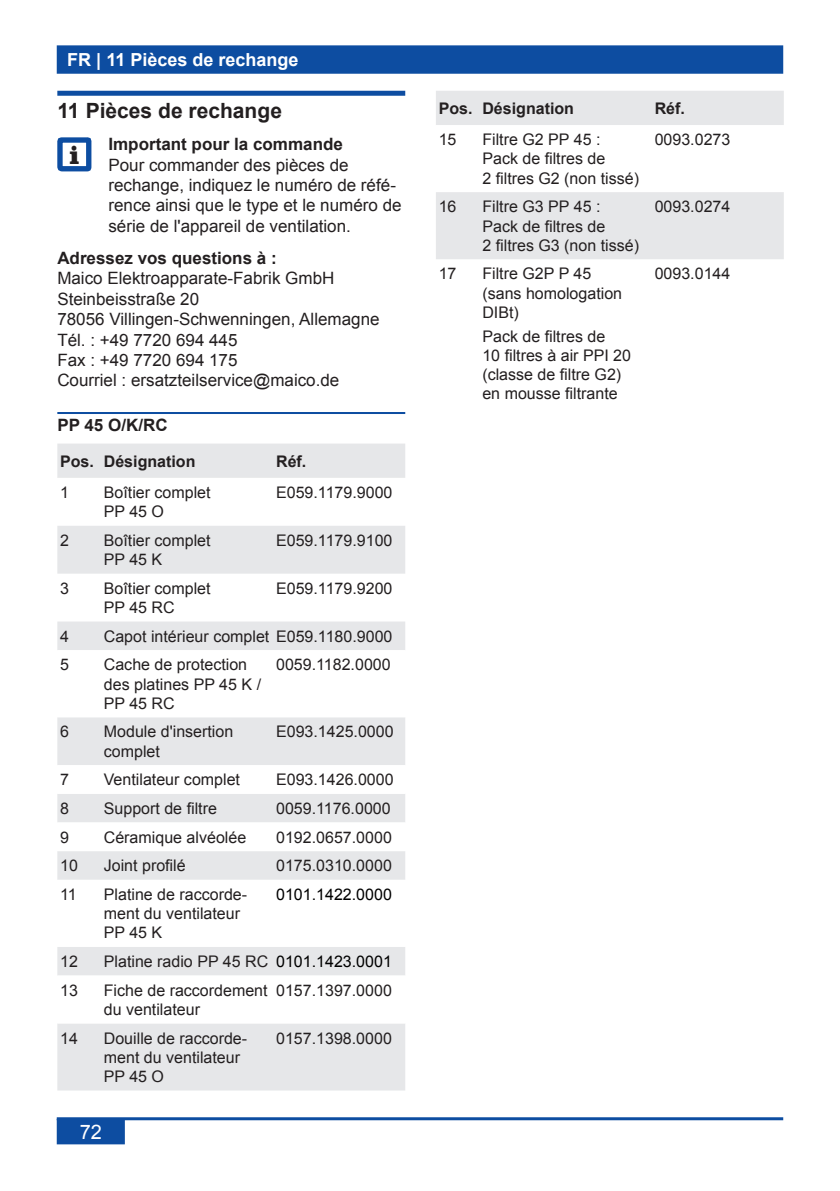
<style>
.page{position:relative;width:840px;height:1191px;background:#fff}
.page>*{position:absolute;margin:0;border:0;box-sizing:border-box;transform-origin:0 0}
.t1{font:900 26.6px "Clarendon BT";color:#231f20}
.t2{font:700 21px "Arial";color:#231f20}
.t3{font:20px "Arial";color:#fff}
.t4{font:700 18px "Arial";color:#fff}
.t5{font:17px/20.4px "Arial";color:#231f20}
.t6{font:700 17px "Arial";color:#231f20}
.t7{font:16px/19.2px "Arial";color:#231f20}
.t8{font:700 16px "Arial";color:#231f20}
.t9{font:16px "Arial";color:#000}
.s1{color:#000}
</style>
<div class="page">
<div style="left:58px;top:1119px;width:66px;height:24px;background:#0d4da1"></div>
<div style="left:57px;top:1118px;width:68px;height:26px;border:2px solid #0d4da1"></div>
<hr style="left:57px;top:1117px;width:725px;height:3px;background:#0d4da1">
<div style="left:58px;top:46px;width:723px;height:27px;background:#0d4da1"></div>
<div style="left:57px;top:45px;width:725px;height:29px;border:2px solid #0d4da1"></div>
<div style="left:57px;top:91px;width:348px;height:5px;background:#0d4da1"></div>
<hr style="left:57px;top:412px;width:348px;height:2px;background:#0d4da1">
<svg style="left:57px;top:137px;width:34px;height:34px"></svg>
<div style="left:57px;top:443px;width:348px;height:35px;background:#e6e7e9"></div>
<svg style="left:57px;top:526px;width:348px;height:564px;fill:#e6e7e9"></svg>
<svg style="left:57px;top:650px;width:348px;height:373px"></svg>
<svg style="left:436px;top:91px;width:347px;height:168px"></svg>
<p class="t4" style="left:67px;top:48px;width:233px">FR | 11 Pièces de rechange</p>
<h2 class="t2" style="left:57px;top:97px;width:226px">11 Pièces de rechange</h2>
<h1 class="t1" style="left:69px;top:139px;width:11px">i</h1>
<p class="t6" style="left:108px;top:133px;width:236px">Important pour la commande</p>
<p class="t5" style="left:108px;top:155px;width:294px">Pour commander des pièces de rechange, indiquez le numéro de réfé&shy;rence ainsi que le type et le numéro de série de l'appareil de ventilation.</p>
<p class="t6" style="left:57px;top:247px;width:221px">Adressez vos questions à :</p>
<p class="t5" style="left:57px;top:268px;width:323px">Maico Elektroapparate-Fabrik GmbH<br>Steinbeisstraße 20<br>78056 Villingen-Schwenningen, Allemagne<br>Tél. : +49 7720 694 445<br>Fax : +49 7720 694 175<br>Courriel : ersatzteilservice@maico.de</p>
<p class="t6" style="left:57px;top:414px;width:112px">PP 45 O/K/RC</p>
<p class="t8" style="left:60px;top:450px;width:137px">Pos. Désignation</p>
<p class="t8" style="left:276px;top:450px;width:32px">Réf.</p>
<p class="t7" style="left:60px;top:483px;width:10px">1</p>
<p class="t7" style="left:104px;top:483px;width:108px">Boîtier complet<br>PP 45 O</p>
<p class="t7" style="left:276px;top:483px;width:118px">E059.1179.9000</p>
<p class="t7" style="left:60px;top:531px;width:10px">2</p>
<p class="t7" style="left:104px;top:531px;width:108px">Boîtier complet<br>PP 45 K</p>
<p class="t7" style="left:276px;top:531px;width:118px">E059.1179.9100</p>
<p class="t7" style="left:60px;top:579px;width:10px">3</p>
<p class="t7" style="left:104px;top:579px;width:108px">Boîtier complet<br>PP 45 RC</p>
<p class="t7" style="left:276px;top:579px;width:118px">E059.1179.9200</p>
<p class="t7" style="left:60px;top:626px;width:10px">4</p>
<p class="t7" style="left:104px;top:626px;width:290px">Capot intérieur complet E059.1180.9000</p>
<p class="t7" style="left:60px;top:655px;width:10px">5</p>
<p class="t7" style="left:104px;top:655px;width:159px">Cache de protection des platines PP 45 K /<br>PP 45 RC</p>
<p class="t7" style="left:276px;top:655px;width:116px">0059.1182.0000</p>
<p class="t7" style="left:60px;top:722px;width:10px">6</p>
<p class="t7" style="left:104px;top:722px;width:131px">Module d'insertion complet</p>
<p class="t7" style="left:276px;top:722px;width:119px">E093.1425.0000</p>
<p class="t7" style="left:60px;top:770px;width:10px">7</p>
<p class="t7" style="left:104px;top:770px;width:138px">Ventilateur complet</p>
<p class="t7" style="left:276px;top:770px;width:119px">E093.1426.0000</p>
<p class="t7" style="left:60px;top:799px;width:10px">8</p>
<p class="t7" style="left:104px;top:799px;width:114px">Support de filtre</p>
<p class="t7" style="left:276px;top:799px;width:116px">0059.1176.0000</p>
<p class="t7" style="left:60px;top:827px;width:10px">9</p>
<p class="t7" style="left:104px;top:827px;width:144px">Céramique alvéolée</p>
<p class="t7" style="left:276px;top:827px;width:117px">0192.0657.0000</p>
<p class="t7" style="left:60px;top:856px;width:19px">10</p>
<p class="t7" style="left:104px;top:856px;width:83px">Joint profilé</p>
<p class="t7" style="left:276px;top:856px;width:117px">0175.0310.0000</p>
<p class="t7" style="left:60px;top:885px;width:18px">11</p>
<p class="t7" style="left:104px;top:885px;width:145px">Platine de raccorde&shy;ment du ventilateur<br>PP 45 K</p>
<p class="t9" style="left:276px;top:884px;width:117px">0101.1422.0000</p>
<p class="t7" style="left:60px;top:952px;width:19px">12</p>
<p class="t7" style="left:104px;top:952px;width:289px">Platine radio PP 45 RC <span class="s1">0101.1423.0001</span></p>
<p class="t7" style="left:60px;top:980px;width:19px">13</p>
<p class="t7" style="left:104px;top:980px;width:165px">Fiche de raccordement du ventilateur</p>
<p class="t7" style="left:276px;top:980px;width:117px">0157.1397.0000</p>
<p class="t7" style="left:60px;top:1028px;width:19px">14</p>
<p class="t7" style="left:104px;top:1028px;width:145px">Douille de raccorde&shy;ment du ventilateur<br>PP 45 O</p>
<p class="t7" style="left:276px;top:1028px;width:117px">0157.1398.0000</p>
<p class="t3" style="left:80px;top:1118px;width:24px">72</p>
<p class="t8" style="left:438px;top:97px;width:137px">Pos. Désignation</p>
<p class="t8" style="left:654px;top:97px;width:32px">Réf.</p>
<p class="t7" style="left:438px;top:130px;width:19px">15</p>
<p class="t7" style="left:482px;top:130px;width:158px">Filtre G2 PP 45 :<br>Pack de filtres de<br>2 filtres G2 (non tissé)</p>
<p class="t7" style="left:654px;top:130px;width:77px">0093.0273</p>
<p class="t7" style="left:438px;top:197px;width:19px">16</p>
<p class="t7" style="left:482px;top:197px;width:158px">Filtre G3 PP 45 :<br>Pack de filtres de<br>2 filtres G3 (non tissé)</p>
<p class="t7" style="left:654px;top:197px;width:77px">0093.0274</p>
<p class="t7" style="left:438px;top:264px;width:19px">17</p>
<p class="t7" style="left:482px;top:264px;width:141px">Filtre G2P P 45 (sans homologation<br>DIBt)</p>
<p class="t7" style="left:482px;top:326px;width:150px">Pack de filtres de<br>10 filtres à air PPI 20 (classe de filtre G2) en mousse filtrante</p>
<p class="t7" style="left:654px;top:264px;width:77px">0093.0144</p>
</div>
